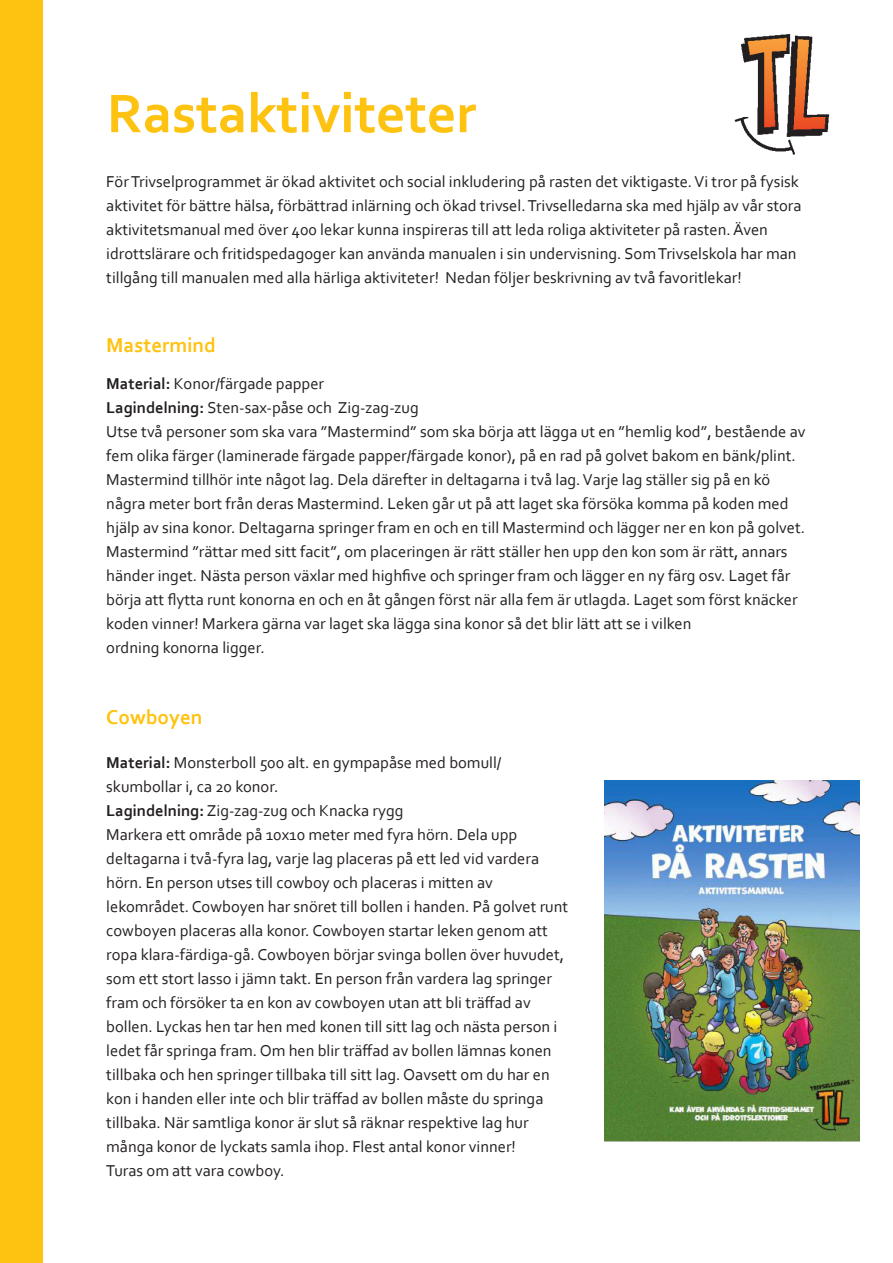
<style>
.page{position:relative;width:893px;height:1263px;background:#fff}
.page>*{position:absolute;margin:0;border:0;box-sizing:border-box;transform-origin:0 0}
.Tittel_52_pt{font:700 57px "Corbel";color:#fec210}
.t1{font:700 21px "Corbel";color:#fec210}
.t2{font:16.5px/24px "Corbel";color:#231f20}
.s1{font-weight:700}
</style>
<div class="page">
<img style="left:734px;top:34px;width:96px;height:121px">
<img style="left:605px;top:780px;width:254px;height:361px">
<div style="left:0;top:0;width:43px;height:1263px;background:#fec210"></div>
<p class="Tittel_52_pt" style="left:107px;top:78px;width:371px">Rastaktiviteter</p>
<p class="t2" style="left:106px;top:169px;width:697px">För Trivselprogrammet är ökad aktivitet och social inkludering på rasten det viktigaste. Vi tror på fysisk aktivitet för bättre hälsa, förbättrad inlärning och ökad trivsel. Trivselledarna ska med hjälp av vår stora aktivitetsmanual med över 400 lekar kunna inspireras till att leda roliga aktiviteter på rasten. Även idrottslärare och fritidspedagoger kan använda manualen i sin undervisning. Som Trivselskola har man tillgång till manualen med alla härliga aktiviteter! Nedan följer beskrivning av två favoritlekar!</p>
<p class="t1" style="left:106px;top:332px;width:111px">Mastermind</p>
<p class="t2" style="left:106px;top:372px;width:219px"><span class="s1">Material:</span> Konor/färgade papper</p>
<p class="t2" style="left:106px;top:396px;width:314px"><span class="s1">Lagindelning:</span> Sten-sax-påse och Zig-zag-zug</p>
<p class="t2" style="left:106px;top:420px;width:701px">Utse två personer som ska vara ”Mastermind” som ska börja att lägga ut en ”hemlig kod”, bestående av fem olika färger (laminerade färgade papper/färgade konor), på en rad på golvet bakom en bänk/plint.<br>Mastermind tillhör inte något lag. Dela därefter in deltagarna i två lag. Varje lag ställer sig på en kö några meter bort från deras Mastermind. Leken går ut på att laget ska försöka komma på koden med hjälp av sina konor. Deltagarna springer fram en och en till Mastermind och lägger ner en kon på golvet.<br>Mastermind ”rättar med sitt facit”, om placeringen är rätt ställer hen upp den kon som är rätt, annars händer inget. Nästa person växlar med highfive och springer fram och lägger en ny färg osv. Laget får börja att flytta runt konorna en och en åt gången först när alla fem är utlagda. Laget som först knäcker koden vinner! Markera gärna var laget ska lägga sina konor så det blir lätt att se i vilken<br>ordning konorna ligger.</p>
<p class="t1" style="left:106px;top:704px;width:98px">Cowboyen</p>
<p class="t2" style="left:106px;top:750px;width:397px"><span class="s1">Material:</span> Monsterboll 500 alt. en gympapåse med bomull/ skumbollar i, ca 20 konor.</p>
<p class="t2" style="left:106px;top:798px;width:299px"><span class="s1">Lagindelning:</span> Zig-zag-zug och Knacka rygg</p>
<p class="t2" style="left:106px;top:822px;width:463px">Markera ett område på 10x10 meter med fyra hörn. Dela upp deltagarna i två-fyra lag, varje lag placeras på ett led vid vardera hörn. En person utses till cowboy och placeras i mitten av lekområdet. Cowboyen har snöret till bollen i handen. På golvet runt cowboyen placeras alla konor. Cowboyen startar leken genom att ropa klara-färdiga-gå. Cowboyen börjar svinga bollen över huvudet, som ett stort lasso i jämn takt. En person från vardera lag springer fram och försöker ta en kon av cowboyen utan att bli träffad av bollen. Lyckas hen tar hen med konen till sitt lag och nästa person i ledet får springa fram. Om hen blir träffad av bollen lämnas konen tillbaka och hen springer tillbaka till sitt lag. Oavsett om du har en kon i handen eller inte och blir träffad av bollen måste du springa tillbaka. När samtliga konor är slut så räknar respektive lag hur många konor de lyckats samla ihop. Flest antal konor vinner!<br>Turas om att vara cowboy.</p>
</div>
